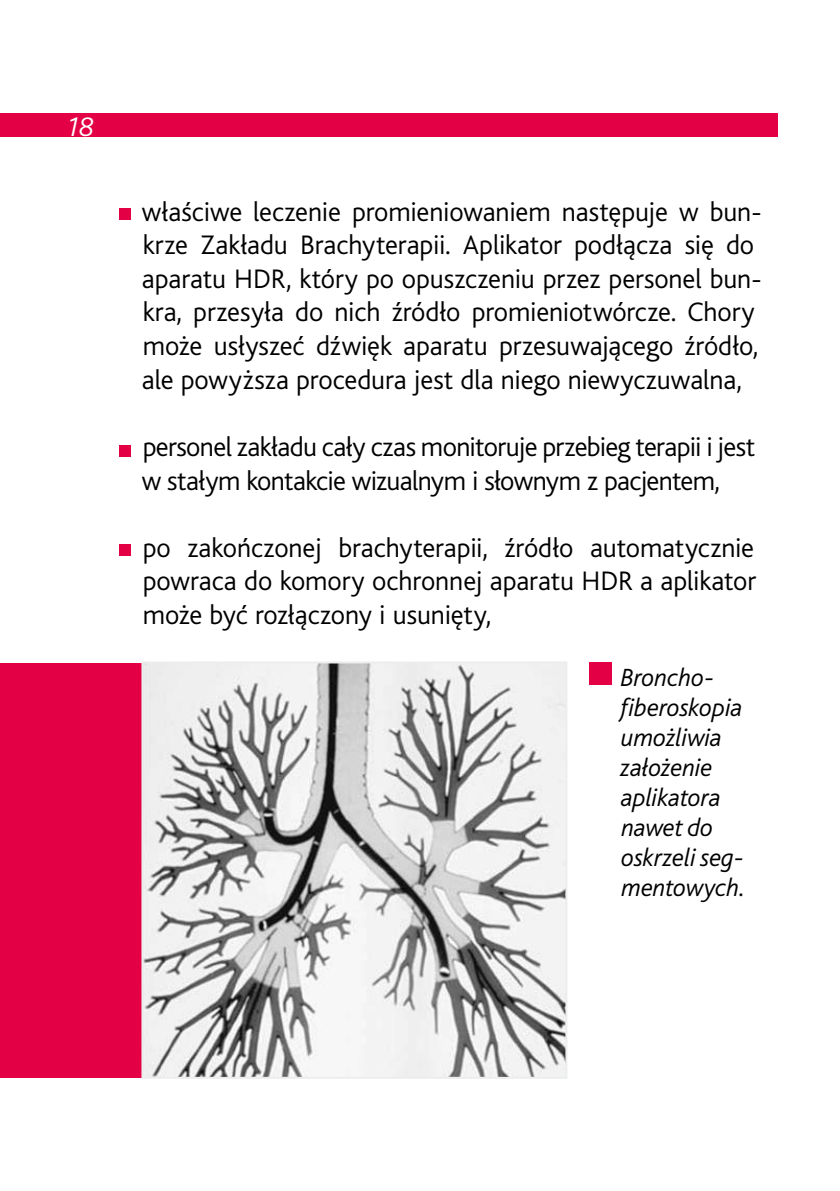
<style>
.page{position:relative;width:840px;height:1191px;background:#fff}
.page>*{position:absolute;margin:0;border:0;box-sizing:border-box;transform-origin:0 0}
.t1{font:300 28px/33.6px "Bliss CE";letter-spacing:-.005em;color:#000}
.t2{font:300 28px/33.6px "Bliss CE";letter-spacing:-.025em;color:#000}
.t3{font:italic 300 28px "Bliss CE";color:#fff}
.t4{font:italic 300 26px/30px "Bliss CE";letter-spacing:-.015em;color:#000}
</style>
<div class="page">
<div style="left:0;top:113px;width:777px;height:24px;background:#e30045"></div>
<div style="left:119px;top:209px;width:11px;height:11px;background:#e30045"></div>
<div style="left:119px;top:445px;width:11px;height:12px;background:#e30045"></div>
<div style="left:588px;top:662px;width:23px;height:23px;background:#e30045"></div>
<div style="left:0;top:663px;width:565px;height:414px;background:#e30045"></div>
<img style="left:144px;top:664px;width:420px;height:411px">
<div style="left:141px;top:661px;width:426px;height:417px;border:2px solid #eceded"></div>
<div style="left:119px;top:544px;width:11px;height:12px;background:#e30045"></div>
<p class="t3" style="left:67px;top:111px;width:29px">18</p>
<p class="t1" style="left:142px;top:195px;width:621px">właściwe leczenie promieniowaniem następuje w bun&shy;krze Zakładu Brachyterapii. Aplikator podłącza się do aparatu HDR, który po opuszczeniu przez personel bun&shy;kra, przesyła do nich źródło promieniotwórcze. Chory może usłyszeć dźwięk aparatu przesuwającego źródło, ale powyższa procedura jest dla niego niewyczuwalna,</p>
<p class="t2" style="left:142px;top:430px;width:614px">personel zakładu cały czas monitoruje przebieg terapii i jest w stałym kontakcie wizualnym i słownym z pacjentem,</p>
<p class="t1" style="left:143px;top:531px;width:614px;text-align:justify">po zakończonej brachyterapii, źródło automatycznie powraca do komory ochronnej aparatu HDR a aplikator może być rozłączony i usunięty,</p>
<p class="t4" style="left:620px;top:662px;width:127px">Broncho&shy;fiberoskopia umożliwia założenie aplikatora nawet do oskrzeli seg&shy;mentowych.</p>
</div>
